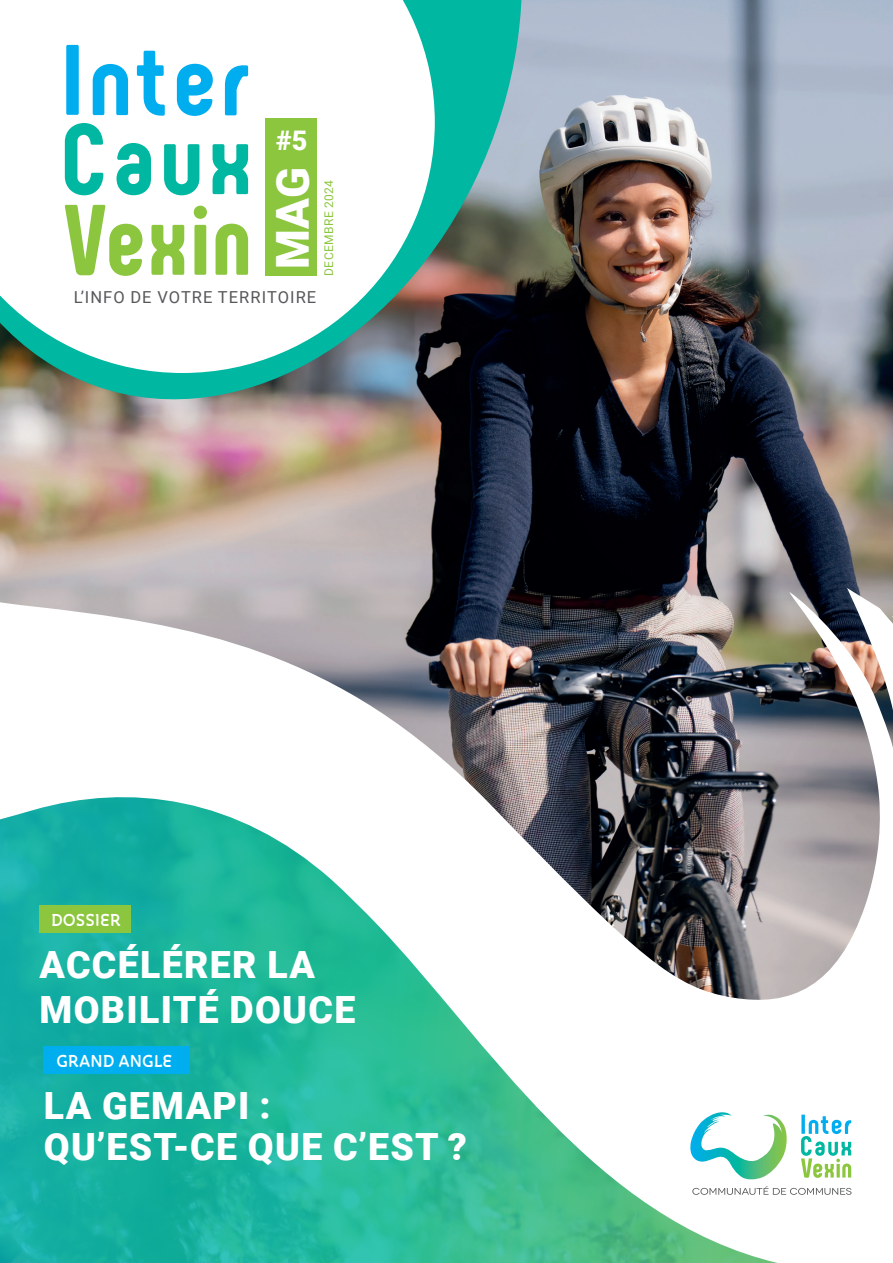
<style>
.page{position:relative;width:893px;height:1263px;background:#fff}
.page>*{position:absolute;margin:0;border:0;box-sizing:border-box;transform-origin:0 0}
.t1{font:900 45.3px "Roboto";color:#fff}
.t2{font:900 37.5px/45px "Roboto";letter-spacing:.035em;color:#fff}
.t3{font:900 27px "Roboto";color:#fff}
.t4{font:700 18px "Roice";color:#fff}
.t5{font:16.5px "Roboto";letter-spacing:.065em;color:#57585a}
.t6{font:12px "Roboto";letter-spacing:.035em;color:#8bc63e}
</style>
<div class="page">
<img style="left:638px;top:1px;width:255px;height:86px">
<img style="left:0;top:87px;width:893px;height:1176px">
<div style="left:39px;top:905px;width:91px;height:27px;background:#8bc63e"></div>
<div style="left:43px;top:1046px;width:146px;height:27px;background:#00aeef"></div>
<svg style="left:801px;top:1116px;width:50px;height:62px"></svg>
<svg style="left:692px;top:1186px;width:159px;height:9px"></svg>
<svg style="left:689px;top:1112px;width:99px;height:68px"></svg>
<img style="left:0;top:0;width:638px;height:518px">
<svg style="left:0;top:0;width:435px;height:373px"></svg>
<div style="left:66px;top:45px;width:13px;height:70px;background:#00aeef;border-radius:2px"></div>
<svg style="left:93px;top:64px;width:35px;height:51px"></svg>
<svg style="left:137px;top:51px;width:28px;height:65px"></svg>
<svg style="left:177px;top:64px;width:36px;height:52px"></svg>
<svg style="left:225px;top:65px;width:23px;height:50px"></svg>
<svg style="left:65px;top:123px;width:38px;height:72px"></svg>
<svg style="left:117px;top:143px;width:34px;height:52px"></svg>
<svg style="left:164px;top:144px;width:35px;height:51px"></svg>
<svg style="left:213px;top:144px;width:35px;height:50px"></svg>
<svg style="left:65px;top:205px;width:77px;height:71px"></svg>
<svg style="left:151px;top:225px;width:33px;height:50px"></svg>
<svg style="left:194px;top:206px;width:13px;height:69px"></svg>
<svg style="left:216px;top:224px;width:32px;height:51px"></svg>
<div style="left:265px;top:118px;width:52px;height:158px;background:#8bc63e"></div>
<p class="t3" style="left:276px;top:121px;width:33px">#5</p>
<p class="t1" style="left:261px;top:269px;width:103px;rotate:-90deg">MAG</p>
<p class="t5" style="left:74px;top:285px;width:244px">L’INFO DE VOTRE TERRITOIRE</p>
<p class="t6" style="left:320px;top:276px;width:98px;rotate:-90deg">DECEMBRE 2024</p>
<p class="t4" style="left:51px;top:909px;width:72px">DOSSIER</p>
<p class="t2" style="left:40px;top:940px;width:317px">ACCÉLÉRER LA<br>MOBILITÉ DOUCE</p>
<p class="t4" style="left:56px;top:1050px;width:117px">GRAND ANGLE</p>
<p class="t2" style="left:44px;top:1082px;width:229px">LA GEMAPI :</p>
<p class="t2" style="left:44px;top:1122px;width:424px">QU’EST-CE QUE C’EST ?</p>
</div>
